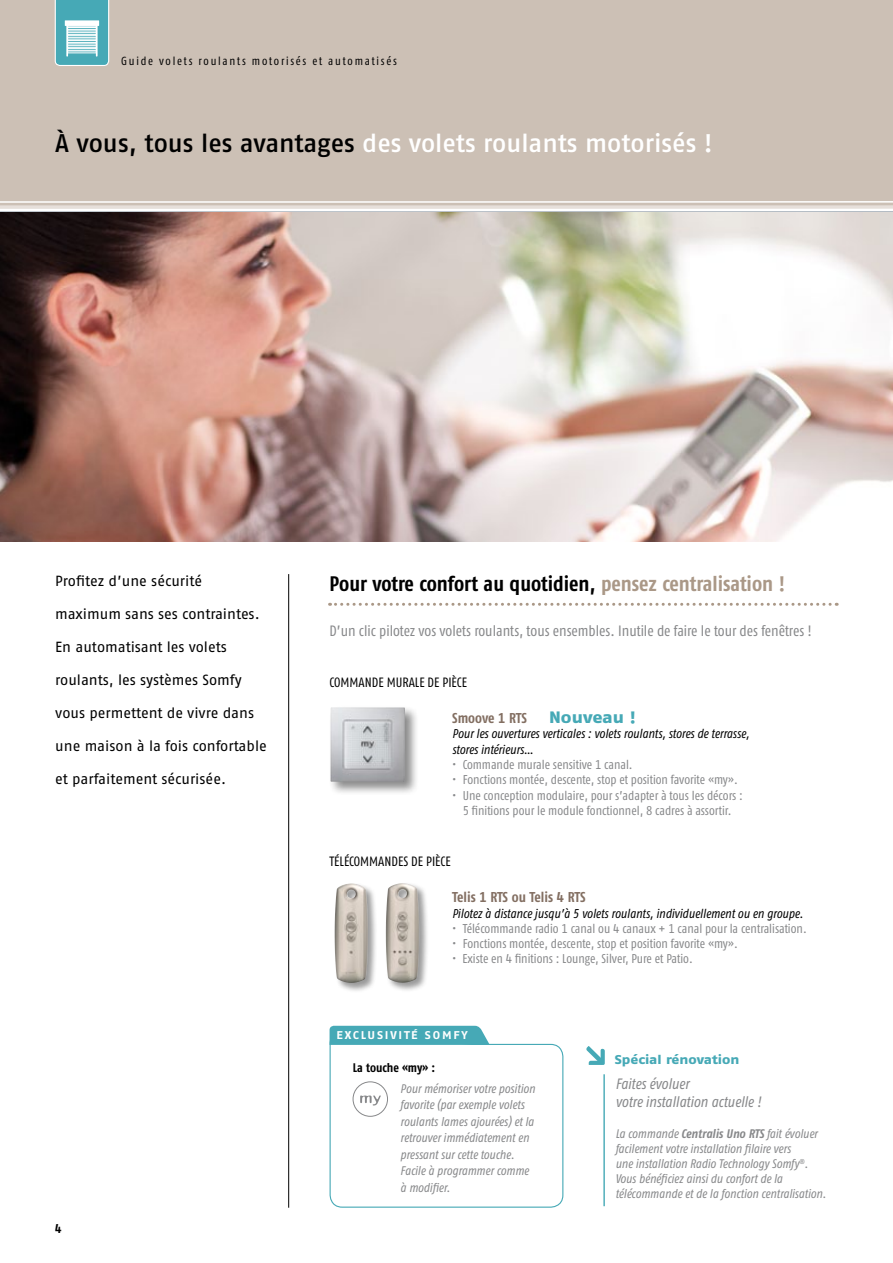
<style>
.page{position:relative;width:893px;height:1263px;background:#fff}
.page>*{position:absolute;margin:0;border:0;box-sizing:border-box;transform-origin:0 0}
.t1{font:25.5px "Fago No Med Tf";color:#fff}
.t2{font:21px "Fago Co Bold Tf";letter-spacing:-.005em;color:#000}
.t3{font:16.5px "Fago Ex Exb Tf";color:#46a9b6}
.t4{font:15px "Fago Co Regular Tf";color:#87888a}
.t5{font:italic 15px/18px "Fago Co Regular Tf";color:#87888a}
.t6{font:14.7px "Fago No Regular Tf";letter-spacing:-.005em;color:#000}
.t7{font:14.25px "Fago Co Bold Tf";color:#836f62}
.t8{font:13.5px "Fago Co Regular Tf";color:#000}
.t9{font:12.75px/15.3px "Fago Co Regular Tf";letter-spacing:-.005em;color:#87888a;text-align:center}
.t10{font:italic 12.75px/15.3px "Fago Co Regular Tf";color:#000}
.t11{font:12.75px "Fago Ex Exb Tf";color:#46a9b6}
.t12{font:12.75px "Fago Co Bold Tf";color:#000}
.t13{font:italic 12.45px/16.5px "Fago Co Regular Tf";color:#87888a}
.t14{font:12.45px "Fago Co Bold Tf";letter-spacing:-.005em;color:#000}
.t15{font:11.7px "Fago Co Regular Tf";letter-spacing:.15em;color:#000}
.t16{font:11.25px "Fago Ex Bold Tf";letter-spacing:.16em;color:#fff}
.s1{color:#000}
.s2{color:#aa9887}
.s3{font-family:"Fago Co Bold Tf"}
</style>
<div class="page">
<div style="left:0;top:0;width:893px;height:7px;background:#ccc0b5"></div>
<svg style="left:0;top:208px;width:893px;height:5px"></svg>
<svg style="left:0;top:203px;width:893px;height:5px;background:#d9d0c8"></svg>
<div style="left:0;top:7px;width:893px;height:196px;background:#ccc0b5"></div>
<svg style="left:55px;top:0;width:54px;height:66px;background:#64b7c1"></svg>
<div style="left:67px;top:25px;width:30px;height:2px;border:1px solid #fff"></div>
<div style="left:67px;top:27px;width:30px;height:3px;border:1px solid #fff"></div>
<div style="left:67px;top:33px;width:30px;height:2px;border:1px solid #fff"></div>
<div style="left:67px;top:35px;width:30px;height:2px;border:1px solid #fff"></div>
<div style="left:67px;top:40px;width:30px;height:3px;border:1px solid #fff"></div>
<div style="left:67px;top:46px;width:30px;height:2px;border:1px solid #fff"></div>
<div style="left:67px;top:48px;width:30px;height:2px;border:1px solid #fff"></div>
<div style="left:65px;top:20px;width:34px;height:6px;background:#fff"></div>
<div style="left:333px;top:882px;width:45px;height:111px;background:#000;opacity:.4"></div>
<img style="left:335px;top:883px;width:16px;height:62px">
<div style="left:385px;top:882px;width:45px;height:111px;background:#000;opacity:.4"></div>
<img style="left:386px;top:883px;width:16px;height:37px">
<img style="left:0;top:213px;width:893px;height:329px">
<hr style="left:288px;top:574px;width:1px;height:634px;background:#000">
<svg style="left:330px;top:603px;width:500px;height:3px"></svg>
<svg style="left:329px;top:1026px;width:235px;height:182px"></svg>
<div style="left:353px;top:1082px;width:35px;height:34px;border:1px solid #87888a;border-radius:50%"></div>
<div style="left:328px;top:705px;width:91px;height:91px;background:#000;opacity:.46"></div>
<img style="left:330px;top:707px;width:75px;height:75px">
<hr style="left:603px;top:1074px;width:2px;height:132px;background:#46a9b6">
<svg style="left:586px;top:1046px;width:19px;height:19px"></svg>
<p class="t15" style="left:121px;top:54px;width:277px">Guide volets roulants motorisés et automatisés</p>
<h1 class="t1" style="left:55px;top:129px;width:659px"><span class="s1">À vous, tous les avantages</span> des volets roulants motorisés !</h1>
<p class="t6" style="left:55px;top:572px;width:148px">Profitez d’une sécurité</p>
<p class="t6" style="left:55px;top:605px;width:206px">maximum sans ses contraintes.</p>
<p class="t6" style="left:55px;top:638px;width:173px">En automatisant les volets</p>
<p class="t6" style="left:55px;top:671px;width:188px">roulants, les systèmes Somfy</p>
<p class="t6" style="left:55px;top:704px;width:200px">vous permettent de vivre dans</p>
<p class="t6" style="left:55px;top:737px;width:213px">une maison à la fois confortable</p>
<p class="t6" style="left:55px;top:770px;width:172px">et parfaitement sécurisée.</p>
<p class="t12" style="left:55px;top:1221px;width:8px">4</p>
<h2 class="t2" style="left:330px;top:571px;width:457px">Pour votre confort au quotidien, <span class="s2">pensez centralisation !</span></h2>
<p class="t4" style="left:330px;top:622px;width:484px">D’un clic pilotez vos volets roulants, tous ensembles. Inutile de faire le tour des fenêtres !</p>
<p class="t8" style="left:330px;top:675px;width:139px">Commande murale de pièce</p>
<p class="t7" style="left:452px;top:710px;width:76px">Smoove 1 RTS</p>
<p class="t3" style="left:549px;top:707px;width:88px">Nouveau !</p>
<p class="t10" style="left:452px;top:726px;width:299px">Pour les ouvertures verticales : volets roulants, stores de terrasse, stores intérieurs…</p>
<p class="t9" style="left:452px;top:757px;width:182px">• Commande murale sensitive 1 canal.</p>
<p class="t9" style="left:452px;top:772px;width:287px">• Fonctions montée, descente, stop et position favorite «my».</p>
<p class="t9" style="left:452px;top:787px;width:292px">• Une conception modulaire, pour s’adapter à tous les décors :<br>5 finitions pour le module fonctionnel, 8 cadres à assortir.</p>
<p class="t8" style="left:330px;top:854px;width:123px">Télécommandes de pièce</p>
<p class="t7" style="left:452px;top:889px;width:135px">Telis 1 RTS ou Telis 4 RTS</p>
<p class="t10" style="left:452px;top:905px;width:353px">Pilotez à distance jusqu’à 5 volets roulants, individuellement ou en groupe.</p>
<p class="t9" style="left:452px;top:920px;width:356px">• Télécommande radio 1 canal ou 4 canaux + 1 canal pour la centralisation.</p>
<p class="t9" style="left:452px;top:936px;width:287px">• Fonctions montée, descente, stop et position favorite «my».</p>
<p class="t9" style="left:452px;top:951px;width:242px">• Existe en 4 finitions : Lounge, Silver, Pure et Patio.</p>
<p class="t16" style="left:336px;top:1029px;width:133px">E XCLUSIVITÉ SOM FY</p>
<p class="t14" style="left:353px;top:1060px;width:84px">La touche «my» :</p>
<p class="t13" style="left:400px;top:1080px;width:136px">Pour mémoriser votre position favorite (par exemple volets roulants lames ajourées) et la retrouver immédiatement en pressant sur cette touche.<br>Facile à programmer comme à modifier.</p>
<p class="t5" style="left:615px;top:1074px;width:147px">Faites évoluer<br>votre installation actuelle !</p>
<p class="t11" style="left:615px;top:1052px;width:126px">Spécial rénovation</p>
<p class="t13" style="left:615px;top:1126px;width:212px;line-height:15px">La commande <span class="s3">Centralis Uno RTS</span> fait évoluer facilement votre installation filaire vers<br>une installation Radio Technology Somfy<sup>®</sup>.<br>Vous bénéficiez ainsi du confort de la télécommande et de la fonction centralisation.</p>
</div>
